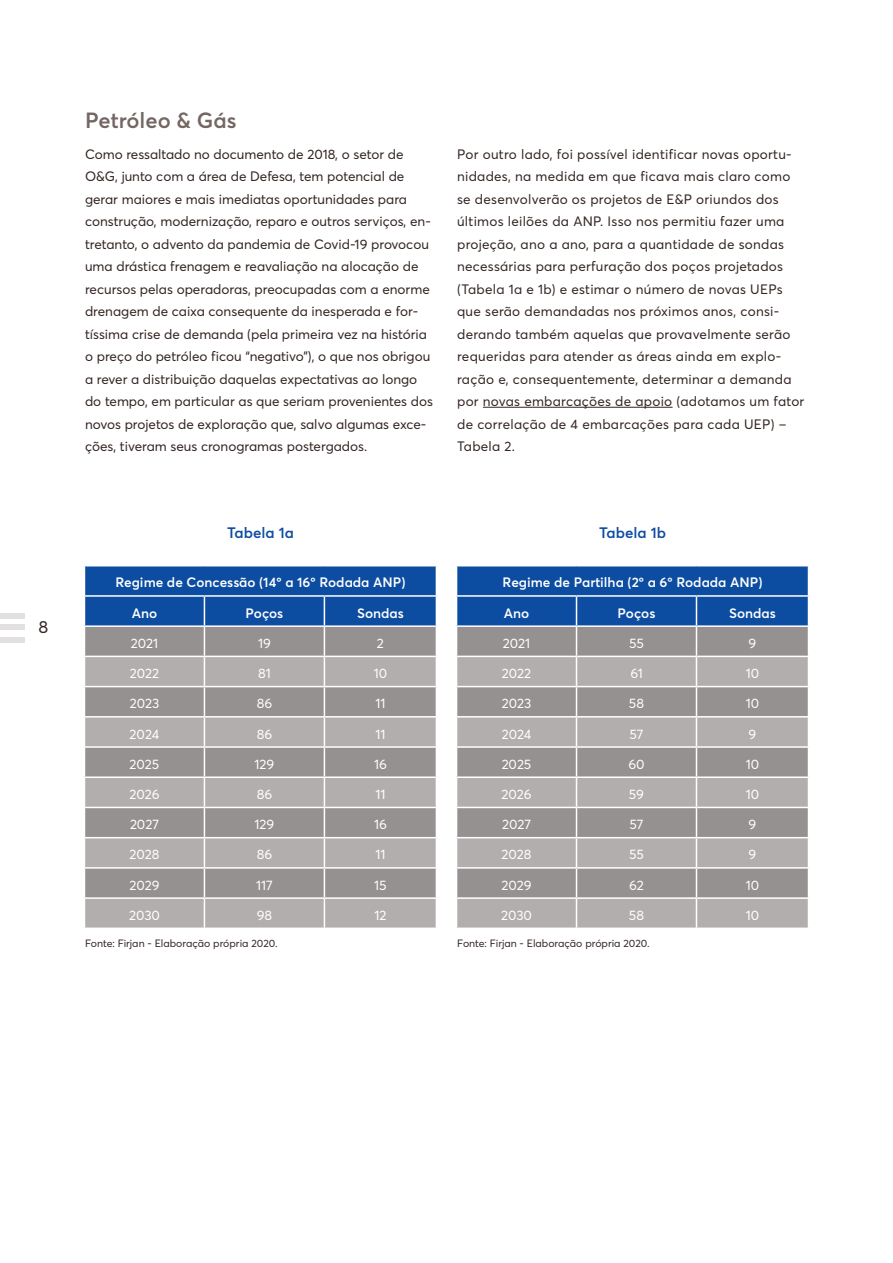
<style>
.page{position:relative;width:893px;height:1263px;background:#fff}
.page>*{position:absolute;margin:0;border:0;box-sizing:border-box;transform-origin:0 0}
.t1{font:600 21.75px "Averta";color:#736663}
.t2{font:17.25px "Averta";color:#322420}
.t3{font:600 15px "Averta";color:#0d4da1}
.t4{font:13.5px/22.5px "Averta";color:#322420}
.t5{font:13.5px/22.5px "Averta";letter-spacing:.02em;color:#322420}
.t6{font:13.5px "Averta";color:#fff}
.t7{font:600 13.5px "Averta";color:#fff}
.t8{font:10.5px "Averta";color:#322420}
</style>
<div class="page">
<div style="left:0;top:613px;width:25px;height:5px;background:#e2e0e0"></div>
<div style="left:0;top:625px;width:25px;height:5px;background:#e2e0e0"></div>
<div style="left:0;top:637px;width:25px;height:5px;background:#e2e0e0"></div>
<hr style="left:483px;top:407px;width:190px;height:1px;background:#322420">
<svg style="left:84px;top:566px;width:353px;height:361px;background:#9098a4"></svg>
<svg style="left:456px;top:566px;width:353px;height:361px;background:#9098a4"></svg>
<p class="t2" style="left:38px;top:615px;width:11px">8</p>
<h1 class="t1" style="left:85px;top:105px;width:153px">Petróleo &amp; Gás</h1>
<p class="t4" style="left:85px;top:142px;width:349px">Como ressaltado no documento de 2018, o setor de O&amp;G, junto com a área de Defesa, tem potencial de gerar maiores e mais imediatas oportunidades para construção, modernização, reparo e outros serviços, en&shy;tretanto, o advento da pandemia de Covid-19 provocou uma drástica frenagem e reavaliação na alocação de recursos pelas operadoras, preocupadas com a enorme drenagem de caixa consequente da inesperada e for&shy;tíssima crise de demanda (pela primeira vez na história o preço do petróleo ficou “negativo”), o que nos obrigou a rever a distribuição daquelas expectativas ao longo do tempo, em particular as que seriam provenientes dos novos projetos de exploração que, salvo algumas exce&shy;ções, tiveram seus cronogramas postergados.</p>
<p class="t5" style="left:457px;top:142px;width:349px">Por outro lado, foi possível identificar novas oportu&shy;nidades, na medida em que ficava mais claro como se desenvolverão os projetos de E&amp;P oriundos dos últimos leilões da ANP. Isso nos permitiu fazer uma projeção, ano a ano, para a quantidade de sondas necessárias para perfuração dos poços projetados (Tabela 1a e 1b) e estimar o número de novas UEPs que serão demandadas nos próximos anos, consi&shy;derando também aquelas que provavelmente serão requeridas para atender as áreas ainda em explo&shy;ração e, consequentemente, determinar a demanda por novas embarcações de apoio (adotamos um fator de correlação de 4 embarcações para cada UEP) – Tabela 2.</p>
<p class="t3" style="left:227px;top:522px;width:68px">Tabela 1a</p>
<p class="t7" style="left:115px;top:573px;width:292px">Regime de Concessão (14º a 16º Rodada ANP)</p>
<p class="t7" style="left:132px;top:603px;width:27px">Ano</p>
<p class="t7" style="left:246px;top:603px;width:39px">Poços</p>
<p class="t7" style="left:357px;top:603px;width:48px">Sondas</p>
<p class="t6" style="left:131px;top:634px;width:29px">2021</p>
<p class="t6" style="left:258px;top:634px;width:14px">19</p>
<p class="t6" style="left:377px;top:634px;width:8px">2</p>
<p class="t6" style="left:130px;top:664px;width:31px">2022</p>
<p class="t6" style="left:258px;top:664px;width:14px">81</p>
<p class="t6" style="left:374px;top:664px;width:15px">10</p>
<p class="t6" style="left:130px;top:694px;width:31px">2023</p>
<p class="t6" style="left:257px;top:694px;width:17px">86</p>
<p class="t6" style="left:375px;top:694px;width:12px">11</p>
<p class="t6" style="left:130px;top:724px;width:31px">2024</p>
<p class="t6" style="left:257px;top:724px;width:17px">86</p>
<p class="t6" style="left:375px;top:724px;width:12px">11</p>
<p class="t6" style="left:130px;top:755px;width:31px">2025</p>
<p class="t6" style="left:255px;top:755px;width:21px">129</p>
<p class="t6" style="left:374px;top:755px;width:14px">16</p>
<p class="t6" style="left:129px;top:785px;width:32px">2026</p>
<p class="t6" style="left:257px;top:785px;width:17px">86</p>
<p class="t6" style="left:375px;top:785px;width:12px">11</p>
<p class="t6" style="left:130px;top:815px;width:30px">2027</p>
<p class="t6" style="left:255px;top:815px;width:21px">129</p>
<p class="t6" style="left:374px;top:815px;width:14px">16</p>
<p class="t6" style="left:129px;top:845px;width:32px">2028</p>
<p class="t6" style="left:257px;top:845px;width:17px">86</p>
<p class="t6" style="left:375px;top:845px;width:12px">11</p>
<p class="t6" style="left:129px;top:875px;width:32px">2029</p>
<p class="t6" style="left:256px;top:875px;width:18px">117</p>
<p class="t6" style="left:374px;top:875px;width:14px">15</p>
<p class="t6" style="left:129px;top:906px;width:32px">2030</p>
<p class="t6" style="left:257px;top:906px;width:17px">98</p>
<p class="t6" style="left:374px;top:906px;width:13px">12</p>
<p class="t8" style="left:85px;top:936px;width:194px">Fonte: Firjan - Elaboração própria 2020.</p>
<p class="t3" style="left:599px;top:522px;width:68px">Tabela 1b</p>
<p class="t7" style="left:503px;top:573px;width:261px">Regime de Partilha (2º a 6º Rodada ANP)</p>
<p class="t7" style="left:504px;top:603px;width:27px">Ano</p>
<p class="t7" style="left:618px;top:603px;width:39px">Poços</p>
<p class="t7" style="left:729px;top:603px;width:48px">Sondas</p>
<p class="t6" style="left:503px;top:634px;width:29px">2021</p>
<p class="t6" style="left:629px;top:634px;width:16px">55</p>
<p class="t6" style="left:749px;top:634px;width:9px">9</p>
<p class="t6" style="left:502px;top:664px;width:31px">2022</p>
<p class="t6" style="left:630px;top:664px;width:14px">61</p>
<p class="t6" style="left:746px;top:664px;width:15px">10</p>
<p class="t6" style="left:502px;top:694px;width:31px">2023</p>
<p class="t6" style="left:629px;top:694px;width:17px">58</p>
<p class="t6" style="left:746px;top:694px;width:15px">10</p>
<p class="t6" style="left:502px;top:724px;width:31px">2024</p>
<p class="t6" style="left:629px;top:724px;width:16px">57</p>
<p class="t6" style="left:749px;top:724px;width:9px">9</p>
<p class="t6" style="left:502px;top:755px;width:31px">2025</p>
<p class="t6" style="left:628px;top:755px;width:18px">60</p>
<p class="t6" style="left:746px;top:755px;width:15px">10</p>
<p class="t6" style="left:501px;top:785px;width:32px">2026</p>
<p class="t6" style="left:629px;top:785px;width:17px">59</p>
<p class="t6" style="left:746px;top:785px;width:15px">10</p>
<p class="t6" style="left:502px;top:815px;width:30px">2027</p>
<p class="t6" style="left:629px;top:815px;width:16px">57</p>
<p class="t6" style="left:749px;top:815px;width:9px">9</p>
<p class="t6" style="left:502px;top:845px;width:32px">2028</p>
<p class="t6" style="left:629px;top:845px;width:16px">55</p>
<p class="t6" style="left:749px;top:845px;width:9px">9</p>
<p class="t6" style="left:501px;top:875px;width:32px">2029</p>
<p class="t6" style="left:629px;top:875px;width:16px">62</p>
<p class="t6" style="left:746px;top:875px;width:15px">10</p>
<p class="t6" style="left:501px;top:906px;width:32px">2030</p>
<p class="t6" style="left:629px;top:906px;width:17px">58</p>
<p class="t6" style="left:746px;top:906px;width:15px">10</p>
<p class="t8" style="left:457px;top:936px;width:194px">Fonte: Firjan - Elaboração própria 2020.</p>
</div>
